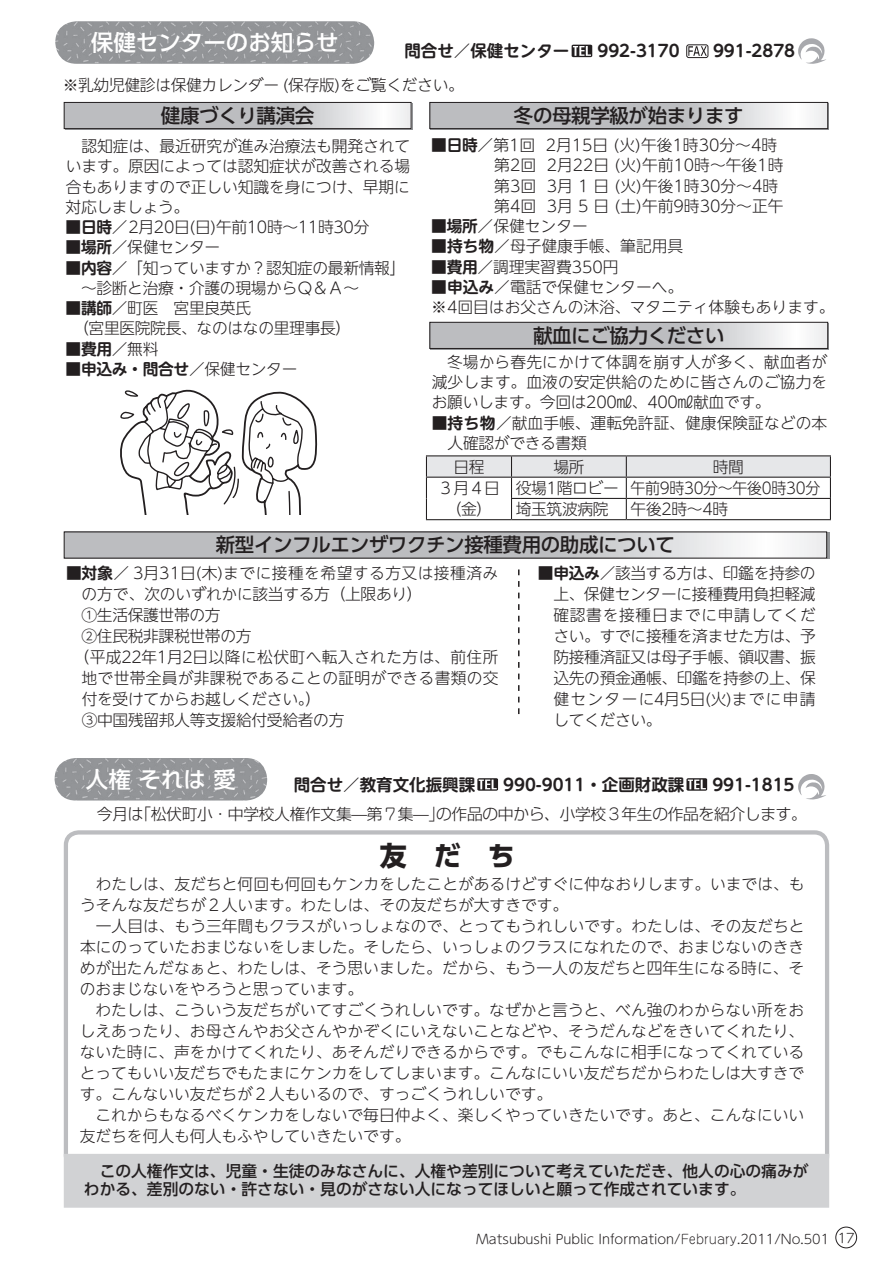
<style>
.page{position:relative;width:893px;height:1263px;background:#fff}
.page>*{position:absolute;margin:0;border:0;box-sizing:border-box;transform-origin:0 0}
.t1{font:700 27px "UD Shin Go Pro";color:#231f20}
.t2{font:500 22.5px "UD Shin Go Pro";color:#fff}
.t3{font:500 19.5px "UD Shin Go Pro";letter-spacing:-.02em;color:#231f20}
.t4{font:700 16.5px "UD Shin M Go Pro De";color:#231f20}
.t5{font:300 15.75px/21px "UD Shin Go NT Pro";color:#231f20;text-align:justify}
.t6{font:300 15.75px/20.2px "UD Shin Go NT Pro";letter-spacing:-.02em;color:#231f20}
.t7{font:500 15.75px/18.8px "UD Shin Go Pro";color:#231f20}
.t8{font:300 15.75px "Shin Go Pro";letter-spacing:-.02em;color:#231f20}
.t9{font:300 15.75px "UD Shin Go NT Pro";letter-spacing:.03em;color:#231f20}
.t10{font:300 15.75px "UD Shin M Go Pro";letter-spacing:-.02em;color:#231f20}
.t11{font:300 15.75px "UD Shin Go NT Pro";letter-spacing:.025em;color:#231f20}
.t12{font:300 15.75px "UD Shin Go NT Pro";letter-spacing:.02em;color:#231f20}
.t13{font:700 15.75px "UD Shin M Go Pro De";letter-spacing:-.02em;color:#231f20}
.t14{font:300 12.9px "UD Shin M Go Pro";color:#231f20}
.s1{font-family:"UD Shin M Go Pro"}
.s2{font-family:"UD Shin M Go Pro De";font-weight:700}
.s3{font-family:"UD Shin Go NT Pro"}
.s4{font-family:"UD Shin Go NT Pro";font-weight:300}
.s5{font-family:"Jun 101 Pro"}
</style>
<div class="page">
<img style="left:55px;top:21px;width:319px;height:43px;border-radius:21px">
<svg style="left:477px;top:778px;width:21px;height:13px"></svg>
<svg style="left:686px;top:778px;width:21px;height:13px"></svg>
<img style="left:55px;top:758px;width:212px;height:42px">
<div style="left:64px;top:830px;width:765px;height:340px;border:4px solid #bcbdc0;border-radius:13px"></div>
<div style="left:64px;top:1154px;width:765px;height:54px;background:#d1d2d4"></div>
<div style="left:836px;top:1227px;width:21px;height:21px;border:1px solid #231f20;border-radius:50%"></div>
<svg style="left:572px;top:45px;width:20px;height:12px"></svg>
<div style="left:686px;top:45px;width:22px;height:13px;border:1px solid #231f20;border-radius:2px"></div>
<svg style="left:688px;top:46px;width:19px;height:10px"></svg>
<svg style="left:798px;top:38px;width:28px;height:26px"></svg>
<svg style="left:798px;top:774px;width:28px;height:25px"></svg>
<svg style="left:65px;top:103px;width:347px;height:27px"></svg>
<svg style="left:66px;top:104px;width:343px;height:23px;background:#c9cacc"></svg>
<div style="left:64px;top:102px;width:347px;height:27px;border:1px solid #231f20"></div>
<div style="left:431px;top:103px;width:398px;height:27px;background:#86878a"></div>
<svg style="left:431px;top:104px;width:395px;height:23px;background:#c9cacc"></svg>
<div style="left:429px;top:102px;width:399px;height:27px;border:1px solid #231f20"></div>
<div style="left:431px;top:323px;width:398px;height:27px;background:#939598"></div>
<svg style="left:431px;top:324px;width:395px;height:23px;background:#c9cacc"></svg>
<div style="left:429px;top:322px;width:399px;height:27px;border:1px solid #231f20"></div>
<svg style="left:66px;top:532px;width:763px;height:27px;background:#8d8c8e"></svg>
<svg style="left:66px;top:533px;width:759px;height:23px;background:#c9cacc"></svg>
<hr style="left:426px;top:455px;width:85px;height:1px;background:#231f20">
<hr style="left:511px;top:455px;width:115px;height:1px;background:#231f20">
<hr style="left:626px;top:455px;width:205px;height:1px;background:#231f20">
<svg style="left:426px;top:456px;width:405px;height:63px"></svg>
<hr style="left:426px;top:519px;width:85px;height:1px;background:#231f20">
<hr style="left:511px;top:519px;width:115px;height:1px;background:#231f20">
<hr style="left:626px;top:519px;width:205px;height:1px;background:#231f20">
<svg style="left:518px;top:569px;width:1px;height:145px"></svg>
<svg style="left:120px;top:390px;width:197px;height:124px"></svg>
<h2 class="t2" style="left:91px;top:24px;width:249px">保健センターのお知らせ</h2>
<p class="t4" style="left:404px;top:38px;width:166px">問合せ／保健センター</p>
<p class="t4" style="left:597px;top:38px;width:84px">992-3170</p>
<p class="t4" style="left:713px;top:38px;width:84px">991-2878</p>
<p class="t6" style="left:63px;top:75px;width:403px"><span class="s1">※</span>乳幼児健診は保健カレンダー <span class="s1">(</span>保存版<span class="s1">)</span>をご覧ください。</p>
<p class="t3" style="left:161px;top:100px;width:155px">健康づくり講演会</p>
<p class="t3" style="left:514px;top:100px;width:231px">冬の母親学級が始まります</p>
<p class="t5" style="left:66px;top:135px;width:346px;line-height:20.2px;text-indent:16px">認知症は、最近研究が進み治療法も開発されています。原因によっては認知症状が改善される場合もありますので正しい知識を身につけ、早期に対応しましょう。</p>
<p class="t10" style="left:66px;top:214px;width:305px"><span class="s2">■日時</span><span class="s3">／</span>2<span class="s3">月</span>20<span class="s3">日</span>(<span class="s3">日</span>)<span class="s3">午前</span>10<span class="s3">時～</span>11<span class="s3">時</span>30<span class="s3">分</span></p>
<p class="t5" style="left:66px;top:236px;width:156px"><span class="s2">■場所</span>／保健センター</p>
<p class="t6" style="left:81px;top:257px;width:326px;text-indent:-15px"><span class="s2">■内容</span>／「知っていますか？認知症の最新情報」～診断と治療・介護の現場から<span class="s1">Ｑ＆Ａ</span>～</p>
<p class="t6" style="left:73px;top:297px;width:280px;text-indent:-8px"><span class="s2">■講師</span>／町医 宮里良英氏<br>（宮里医院院長、なのはなの里理事長）</p>
<p class="t13" style="left:66px;top:336px;width:94px">■費用<span class="s4">／無料</span></p>
<p class="t13" style="left:66px;top:356px;width:233px">■申込み・問合せ<span class="s4">／保健センター</span></p>
<p class="t5" style="left:494px;top:134px;width:291px;line-height:20.2px;text-align:left;text-indent:-63px"><span class="s2">■日時</span>／第<span class="s1">1</span>回 <span class="s1">2</span>月<span class="s1">15</span>日 <span class="s1">(</span>火<span class="s1">)</span>午後<span class="s1">1</span>時<span class="s1">30</span>分～<span class="s1">4</span>時第<span class="s1">2</span>回 <span class="s1">2</span>月<span class="s1">22</span>日 <span class="s1">(</span>火<span class="s1">)</span>午前<span class="s1">10</span>時～午後<span class="s1">1</span>時第<span class="s1">3</span>回 <span class="s1">3</span>月 <span class="s1">1</span> 日 <span class="s1">(</span>火<span class="s1">)</span>午後<span class="s1">1</span>時<span class="s1">30</span>分～<span class="s1">4</span>時第<span class="s1">4</span>回 <span class="s1">3</span>月 <span class="s1">5</span> 日 <span class="s1">(</span>土<span class="s1">)</span>午前<span class="s1">9</span>時<span class="s1">30</span>分～正午</p>
<p class="t5" style="left:431px;top:215px;width:158px"><span class="s2">■場所</span>／保健センター</p>
<p class="t5" style="left:431px;top:235px;width:254px"><span class="s2">■持ち物</span>／母子健康手帳、筆記用具</p>
<p class="t5" style="left:431px;top:256px;width:189px"><span class="s2">■費用</span>／調理実習費<span class="s1">350</span>円</p>
<p class="t5" style="left:431px;top:276px;width:405px;line-height:20.2px"><span class="s2">■申込み</span>／電話で保健センターへ。<br><span class="s1">※4</span>回目はお父さんの沐浴、マタニティ体験もあります。</p>
<p class="t5" style="left:432px;top:351px;width:397px;line-height:20.2px;text-indent:15px">冬場から春先にかけて体調を崩す人が多く、献血者が減少します。血液の安定供給のために皆さんのご協力をお願いします。今回は<span class="s1">200</span>㎖、<span class="s1">400</span>㎖献血です。</p>
<p class="t5" style="left:448px;top:412px;width:381px;line-height:20.2px;text-indent:-16px"><span class="s2">■持ち物</span>／献血手帳、運転免許証、健康保険証などの本人確認ができる書類</p>
<p class="t3" style="left:533px;top:320px;width:193px">献血にご協力ください</p>
<p class="t5" style="left:453px;top:455px;width:33px">日程</p>
<p class="t5" style="left:553px;top:455px;width:33px">場所</p>
<p class="t5" style="left:713px;top:455px;width:33px">時間</p>
<p class="t10" style="left:438px;top:475px;width:64px">３<span class="s3">月</span>４<span class="s3">日</span></p>
<p class="t5" style="left:446px;top:498px;width:48px">（金）</p>
<p class="t6" style="left:516px;top:477px;width:306px;line-height:21.3px">役場<span class="s1">1</span>階ロビー 午前<span class="s1">9</span>時<span class="s1">30</span>分～午後<span class="s1">0</span>時<span class="s1">30</span>分埼玉筑波病院</p>
<p class="t5" style="left:631px;top:498px;width:99px">午後<span class="s1">2</span>時～<span class="s1">4</span>時</p>
<p class="t3" style="left:216px;top:529px;width:461px">新型インフルエンザワクチン接種費用の助成について</p>
<p class="t9" style="left:66px;top:561px;width:434px"><span class="s2">■対象</span>／ <span class="s1">3</span>月<span class="s1">31</span>日<span class="s1">(</span>木<span class="s1">)</span>までに接種を希望する方又は接種済み</p>
<p class="t6" style="left:81px;top:583px;width:343px">の方で、次のいずれかに該当する方（上限あり）</p>
<p class="t6" style="left:81px;top:604px;width:141px">①生活保護世帯の方</p>
<p class="t6" style="left:81px;top:625px;width:172px">②住民税非課税世帯の方</p>
<p class="t11" style="left:74px;top:644px;width:426px">（平成<span class="s1">22</span>年<span class="s1">1</span>月<span class="s1">2</span>日以降に松伏町へ転入された方は、前住所</p>
<p class="t12" style="left:82px;top:665px;width:418px">地で世帯全員が非課税であることの証明ができる書類の交</p>
<p class="t6" style="left:82px;top:688px;width:241px">付を受けてからお越しください。）</p>
<p class="t6" style="left:82px;top:709px;width:264px">③中国残留邦人等支援給付受給者の方</p>
<p class="t5" style="left:553px;top:562px;width:264px;text-indent:-15px"><span class="s2">■申込み</span>／該当する方は、印鑑を持参の上、保健センターに接種費用負担軽減確認書を接種日までに申請してください。すでに接種を済ませた方は、予防接種済証又は母子手帳、領収書、振込先の預金通帳、印鑑を持参の上、保健センターに<span class="s1">4</span>月<span class="s1">5</span>日<span class="s1">(</span>火<span class="s1">)</span>までに申請してください。</p>
<h2 class="t2" style="left:86px;top:761px;width:151px">人権 それは 愛</h2>
<p class="t4" style="left:294px;top:771px;width:183px">問合せ／教育文化振興課</p>
<p class="t4" style="left:503px;top:771px;width:183px">990-9011・企画財政課</p>
<p class="t4" style="left:712px;top:771px;width:84px">991-1815</p>
<p class="t8" style="left:97px;top:801px;width:712px">今月は｢松伏町小・中学校人権作文集̶第<span class="s5">７</span>集̶｣の作品の中から、小学校<span class="s5">３</span>年生の作品を紹介します。</p>
<h1 class="t1" style="left:380px;top:834px;width:136px">友　だ　ち</h1>
<p class="t5" style="left:80px;top:873px;width:726px;text-indent:16px">わたしは、友だちと何回も何回もケンカをしたことがあるけどすぐに仲なおりします。いまでは、もうそんな友だちが<span class="s1">２</span>人います。わたしは、その友だちが大すきです。</p>
<p class="t5" style="left:80px;top:915px;width:726px;text-indent:16px">一人目は、もう三年間もクラスがいっしょなので、とってもうれしいです。わたしは、その友だちと本にのっていたおまじないをしました。そしたら、いっしょのクラスになれたので、おまじないのききめが出たんだなぁと、わたしは、そう思いました。だから、もう一人の友だちと四年生になる時に、そのおまじないをやろうと思っています。</p>
<p class="t5" style="left:80px;top:999px;width:726px;text-indent:16px">わたしは、こういう友だちがいてすごくうれしいです。なぜかと言うと、べん強のわからない所をおしえあったり、お母さんやお父さんやかぞくにいえないことなどや、そうだんなどをきいてくれたり、ないた時に、声をかけてくれたり、あそんだりできるからです。でもこんなに相手になってくれているとってもいい友だちでもたまにケンカをしてしまいます。こんなにいい友だちだからわたしは大すきです。こんないい友だちが<span class="s1">２</span>人もいるので、すっごくうれしいです。</p>
<p class="t5" style="left:80px;top:1104px;width:726px;text-indent:16px">これからもなるべくケンカをしないで毎日仲よく、楽しくやっていきたいです。あと、こんなにいい友だちを何人も何人もふやしていきたいです。</p>
<p class="t7" style="left:84px;top:1161px;width:726px">　この人権作文は、児童・生徒のみなさんに、人権や差別について考えていただき、他人の心の痛みがわかる、差別のない・許さない・見のがさない人になってほしいと願って作成されています。</p>
<p class="t14" style="left:476px;top:1229px;width:380px">Matsubushi Public Information/<span class="s5">February</span>.2011/No.501 17</p>
</div>
